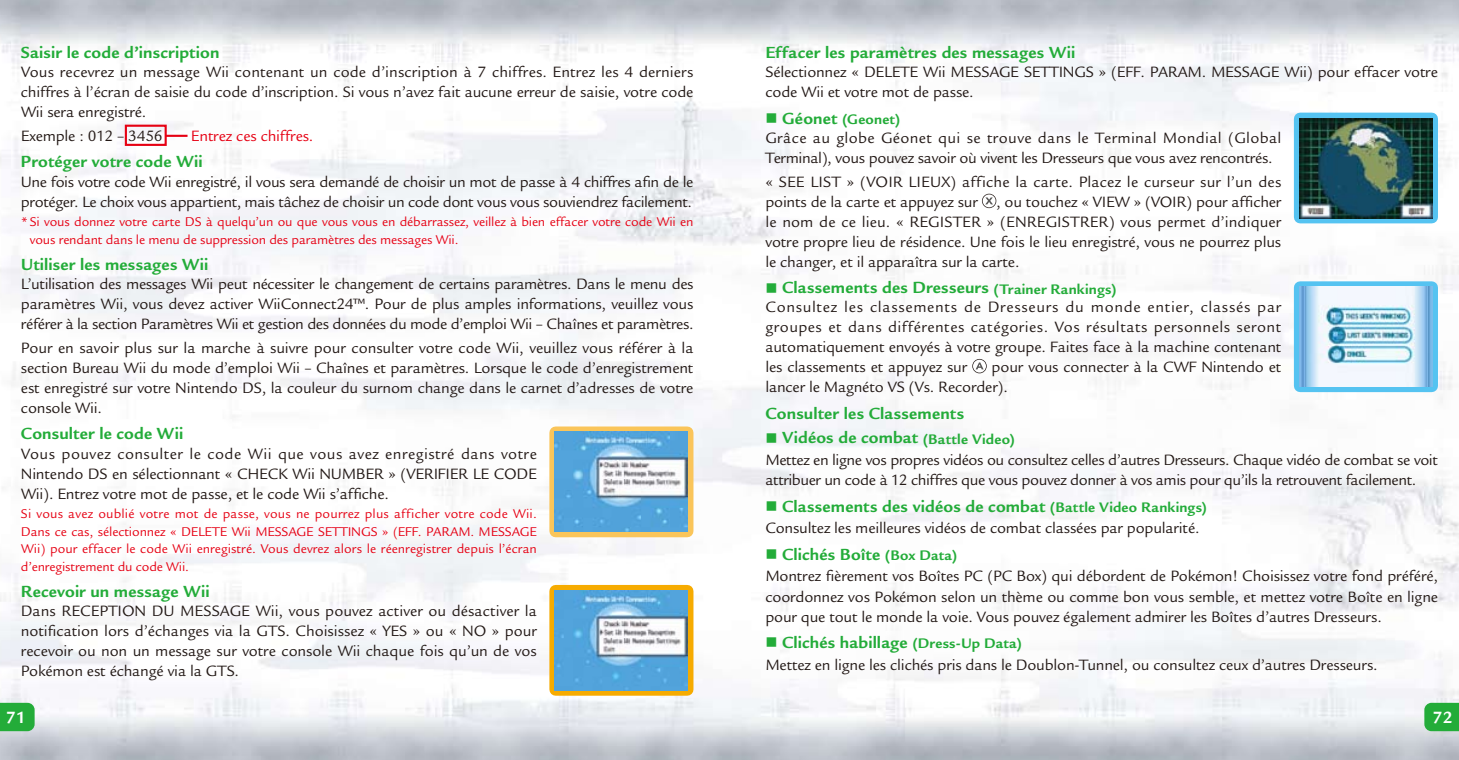
<style>
.page{position:relative;width:1459px;height:760px;background:#fff}
.page>*{position:absolute;margin:0;border:0;box-sizing:border-box;transform-origin:0 0}
.t1{font:700 17.75px "Legacy Sans Std";color:#fff}
.t2{font:700 17.5px "Legacy Sans Std";letter-spacing:.01em;color:#23ac39}
.t3{font:16.25px/20px "Legacy Sans Std";letter-spacing:-.015em;color:#231916;text-align:justify}
.t4{font:16.25px "Legacy Sans Std";letter-spacing:-.01em;color:#e60013}
.t5{font:700 15px "Legacy Sans Std";letter-spacing:.015em;color:#23ac39}
.t6{font:13.75px/17.5px "Legacy Sans Std";letter-spacing:-.01em;color:#e60013}
.s1{font-size:17.5px}
.s2{font-size:15px}
</style>
<div class="page">
<img style="left:0;top:0;width:1458px;height:759px">
<svg style="left:549px;top:584px;width:144px;height:111px;background:#e1af2f"></svg>
<img style="left:555px;top:590px;width:133px;height:99px">
<svg style="left:1293px;top:281px;width:144px;height:111px;background:#67c8f1"></svg>
<img style="left:1299px;top:286px;width:133px;height:100px">
<svg style="left:549px;top:426px;width:144px;height:111px;background:#ebc46d"></svg>
<img style="left:555px;top:431px;width:133px;height:100px">
<svg style="left:1293px;top:112px;width:144px;height:111px;background:#5cbae0"></svg>
<img style="left:1299px;top:118px;width:133px;height:100px">
<svg style="left:0;top:702px;width:35px;height:28px"></svg>
<svg style="left:1424px;top:702px;width:34px;height:28px"></svg>
<div style="left:125px;top:125px;width:42px;height:21px;border:2px solid #e60013"></div>
<hr style="left:166px;top:135px;width:21px;height:2px;background:#e60013">
<svg style="left:981px;top:194px;width:15px;height:14px"></svg>
<svg style="left:972px;top:358px;width:14px;height:15px"></svg>
<p class="t2" style="left:21px;top:42px;width:200px">Saisir le code d’inscription</p>
<p class="t3" style="left:21px;top:62px;width:674px">Vous recevrez un message Wii contenant un code d’inscription à 7 chiffres. Entrez les 4 derniers chiffres à l’écran de saisie du code d’inscription. Si vous n’avez fait aucune erreur de saisie, votre code Wii sera enregistré.</p>
<p class="t3" style="left:21px;top:126px;width:143px">Exemple : 012 – 3456</p>
<p class="t4" style="left:191px;top:126px;width:124px">Entrez ces chiffres.</p>
<p class="t2" style="left:21px;top:152px;width:183px">Protéger votre code Wii</p>
<p class="t3" style="left:21px;top:171px;width:674px">Une fois votre code Wii enregistré, il vous sera demandé de choisir un mot de passe à 4 chiffres afin de le protéger. Le choix vous appartient, mais tâchez de choisir un code dont vous vous souviendrez facilement.</p>
<p class="t6" style="left:30px;top:213px;width:665px;text-indent:-9px">* Si vous donnez votre carte DS à quelqu’un ou que vous vous en débarrassez, veillez à bien effacer votre code Wii en vous rendant dans le menu de suppression des paramètres des messages Wii.</p>
<p class="t2" style="left:21px;top:254px;width:189px">Utiliser les messages Wii</p>
<p class="t3" style="left:21px;top:274px;width:674px">L’utilisation des messages Wii peut nécessiter le changement de certains paramètres. Dans le menu des paramètres Wii, vous devez activer WiiConnect24™. Pour de plus amples informations, veuillez vous référer à la section Paramètres Wii et gestion des données du mode d’emploi Wii – Chaînes et paramètres.</p>
<p class="t3" style="left:21px;top:337px;width:674px">Pour en savoir plus sur la marche à suivre pour consulter votre code Wii, veuillez vous référer à la section Bureau Wii du mode d’emploi Wii – Chaînes et paramètres. Lorsque le code d’enregistrement est enregistré sur votre Nintendo DS, la couleur du surnom change dans le carnet d’adresses de votre console Wii.</p>
<p class="t2" style="left:21px;top:423px;width:164px">Consulter le code Wii</p>
<p class="t3" style="left:21px;top:443px;width:517px">Vous pouvez consulter le code Wii que vous avez enregistré dans votre Nintendo DS en sélectionnant « CHECK Wii NUMBER » (VERIFIER LE CODE Wii). Entrez votre mot de passe, et le code Wii s’affiche.</p>
<p class="t6" style="left:21px;top:505px;width:517px;text-align:justify">Si vous avez oublié votre mot de passe, vous ne pourrez plus afficher votre code Wii.<br>Dans ce cas, sélectionnez « DELETE Wii MESSAGE SETTINGS » (EFF. PARAM. MESSAGE Wii) pour effacer le code Wii enregistré. Vous devrez alors le réenregistrer depuis l’écran d’enregistrement du code Wii.</p>
<p class="t2" style="left:21px;top:581px;width:190px">Recevoir un message Wii</p>
<p class="t3" style="left:21px;top:600px;width:517px">Dans RECEPTION DU MESSAGE Wii, vous pouvez activer ou désactiver la notification lors d’échanges via la GTS. Choisissez « YES » ou « NO » pour recevoir ou non un message sur votre console Wii chaque fois qu’un de vos Pokémon est échangé via la GTS.</p>
<p class="t2" style="left:765px;top:42px;width:311px">Effacer les paramètres des messages Wii</p>
<p class="t3" style="left:765px;top:62px;width:674px">Sélectionnez « DELETE Wii MESSAGE SETTINGS » (EFF. PARAM. MESSAGE Wii) pour effacer votre code Wii et votre mot de passe.</p>
<p class="t5" style="left:765px;top:111px;width:136px">■ <span class="s1">Géonet</span> (Geonet)</p>
<p class="t3" style="left:765px;top:128px;width:517px">Grâce au globe Géonet qui se trouve dans le Terminal Mondial (Global<br>Terminal), vous pouvez savoir où vivent les Dresseurs que vous avez rencontrés.</p>
<p class="t3" style="left:765px;top:171px;width:517px">« SEE LIST » (VOIR LIEUX) affiche la carte. Placez le curseur sur l’un des points de la carte et appuyez sur , ou touchez « VIEW » (VOIR) pour afficher le nom de ce lieu. « REGISTER » (ENREGISTRER) vous permet d’indiquer votre propre lieu de résidence. Une fois le lieu enregistré, vous ne pourrez plus le changer, et il apparaîtra sur la carte.</p>
<p class="t2" style="left:765px;top:277px;width:353px">■ Classements des Dresseurs <span class="s2">(Trainer Rankings)</span></p>
<p class="t3" style="left:765px;top:297px;width:517px">Consultez les classements de Dresseurs du monde entier, classés par groupes et dans différentes catégories. Vos résultats personnels seront automatiquement envoyés à votre groupe. Faites face à la machine contenant les classements et appuyez sur</p>
<p class="t3" style="left:765px;top:357px;width:517px;text-indent:226px">pour vous connecter à la CWF Nintendo et lancer le Magnéto VS (Vs. Recorder).</p>
<p class="t2" style="left:765px;top:403px;width:200px">Consulter les Classements</p>
<p class="t2" style="left:765px;top:427px;width:251px">■ Vidéos de combat <span class="s2">(Battle Video)</span></p>
<p class="t3" style="left:765px;top:450px;width:674px">Mettez en ligne vos propres vidéos ou consultez celles d’autres Dresseurs. Chaque vidéo de combat se voit attribuer un code à 12 chiffres que vous pouvez donner à vos amis pour qu’ils la retrouvent facilement.</p>
<p class="t2" style="left:765px;top:495px;width:443px">■ Classements des vidéos de combat <span class="s2">(Battle Video Rankings)</span></p>
<p class="t3" style="left:765px;top:518px;width:435px">Consultez les meilleures vidéos de combat classées par popularité.</p>
<p class="t2" style="left:765px;top:544px;width:193px">■ Clichés Boîte <span class="s2">(Box Data)</span></p>
<p class="t3" style="left:765px;top:566px;width:674px">Montrez fièrement vos Boîtes PC (PC Box) qui débordent de Pokémon! Choisissez votre fond préféré, coordonnez vos Pokémon selon un thème ou comme bon vous semble, et mettez votre Boîte en ligne pour que tout le monde la voie. Vous pouvez également admirer les Boîtes d’autres Dresseurs.</p>
<p class="t2" style="left:765px;top:632px;width:258px">■ Clichés habillage <span class="s2">(Dress-Up Data)</span></p>
<p class="t3" style="left:765px;top:654px;width:614px">Mettez en ligne les clichés pris dans le Doublon-Tunnel, ou consultez ceux d’autres Dresseurs.</p>
<p class="t1" style="left:6px;top:706px;width:21px">71</p>
<p class="t1" style="left:1432px;top:706px;width:21px">72</p>
</div>
